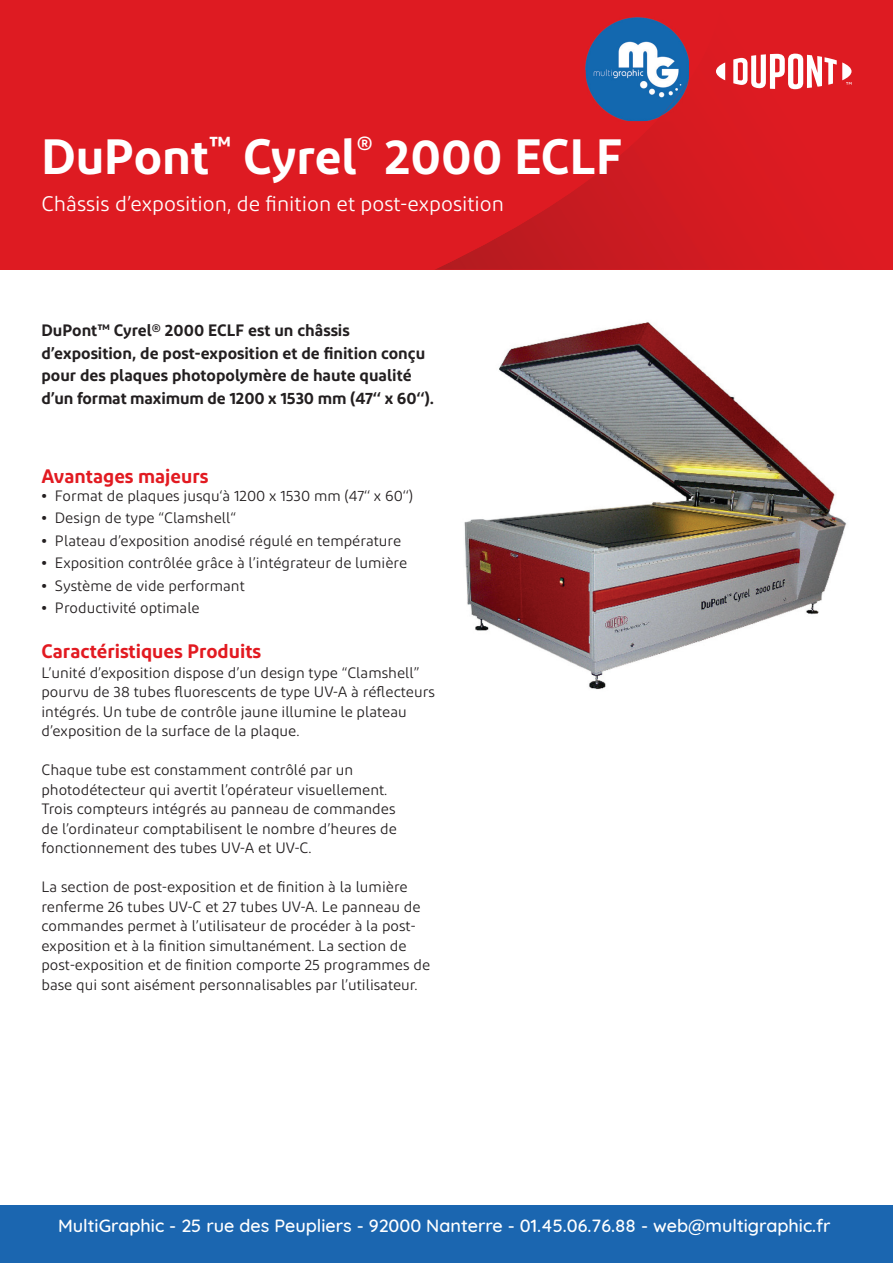
<style>
.page{position:relative;width:893px;height:1263px;background:#fff}
.page>*{position:absolute;margin:0;border:0;box-sizing:border-box;transform-origin:0 0}
.t1{font:600 49.5px "Diodrum";color:#fff}
.t2{font:21px "Diodrum";color:#fff}
.t3{font:600 19.5px "Diodrum";color:#e21a21}
.t4{font:500 18px "Quicksand";color:#fff}
.t5{font:600 16.5px/22.5px "Diodrum";color:#231f20}
.t6{font:15px/19.5px "Diodrum";color:#231f20}
.s1{font-weight:700;font-size:14.25px}
</style>
<div class="page">
<div style="left:0;top:0;width:893px;height:270px;background:#de1b22"></div>
<svg style="left:435px;top:17px;width:291px;height:253px"></svg>
<svg style="left:716px;top:62px;width:9px;height:18px"></svg>
<svg style="left:733px;top:53px;width:118px;height:36px"></svg>
<img style="left:464px;top:322px;width:383px;height:367px">
<div style="left:0;top:1205px;width:893px;height:58px;background:#1b66b0"></div>
<img style="left:586px;top:18px;width:103px;height:103px">
<h1 class="t1" style="left:41px;top:125px;width:583px">DuPont<sup>™</sup> Cyrel<sup>®</sup> 2000 ECLF</h1>
<h2 class="t2" style="left:41px;top:191px;width:464px">Châssis d’exposition, de finition et post-exposition</h2>
<p class="t5" style="left:41px;top:318px;width:394px">DuPont™ Cyrel® 2000 ECLF est un châssis d’exposition, de post-exposition et de finition conçu pour des plaques photopolymère de haute qualité d’un format maximum de 1200 x 1530 mm (47‘‘ x 60‘‘).</p>
<h3 class="t3" style="left:41px;top:463px;width:168px">Avantages majeurs</h3>
<p class="t6" style="left:41px;top:485px;width:373px"><span class="s1">•</span> Format de plaques jusqu‘à 1200 x 1530 mm (47‘‘ x 60‘‘)</p>
<p class="t6" style="left:41px;top:508px;width:196px"><span class="s1">•</span> Design de type “Clamshell“</p>
<p class="t6" style="left:41px;top:530px;width:361px"><span class="s1">•</span> Plateau d’exposition anodisé régulé en température</p>
<p class="t6" style="left:41px;top:553px;width:367px"><span class="s1">•</span> Exposition contrôlée grâce à l’intégrateur de lumière</p>
<p class="t6" style="left:41px;top:575px;width:205px"><span class="s1">•</span> Système de vide performant</p>
<p class="t6" style="left:41px;top:598px;width:160px"><span class="s1">•</span> Productivité optimale</p>
<h3 class="t3" style="left:41px;top:639px;width:221px">Caractéristiques Produits</h3>
<p class="t6" style="left:41px;top:662px;width:395px">L’unité d’exposition dispose d’un design type “Clamshell” pourvu de 38 tubes fluorescents de type UV-A à réflecteurs intégrés. Un tube de contrôle jaune illumine le plateau d’exposition de la surface de la plaque.</p>
<p class="t6" style="left:41px;top:760px;width:357px">Chaque tube est constamment contrôlé par un photodétecteur qui avertit l’opérateur visuellement.<br>Trois compteurs intégrés au panneau de commandes de l’ordinateur comptabilisent le nombre d’heures de fonctionnement des tubes UV-A et UV-C.</p>
<p class="t6" style="left:41px;top:877px;width:390px">La section de post-exposition et de finition à la lumière renferme 26 tubes UV-C et 27 tubes UV-A. Le panneau de commandes permet à l’utilisateur de procéder à la post&shy;exposition et à la finition simultanément. La section de post-exposition et de finition comporte 25 programmes de base qui sont aisément personnalisables par l’utilisateur.</p>
<p class="t4" style="left:58px;top:1211px;width:774px">MultiGraphic - 25 rue des Peupliers - 92000 Nanterre - 01.45.06.76.88 - web@multigraphic.fr</p>
</div>
